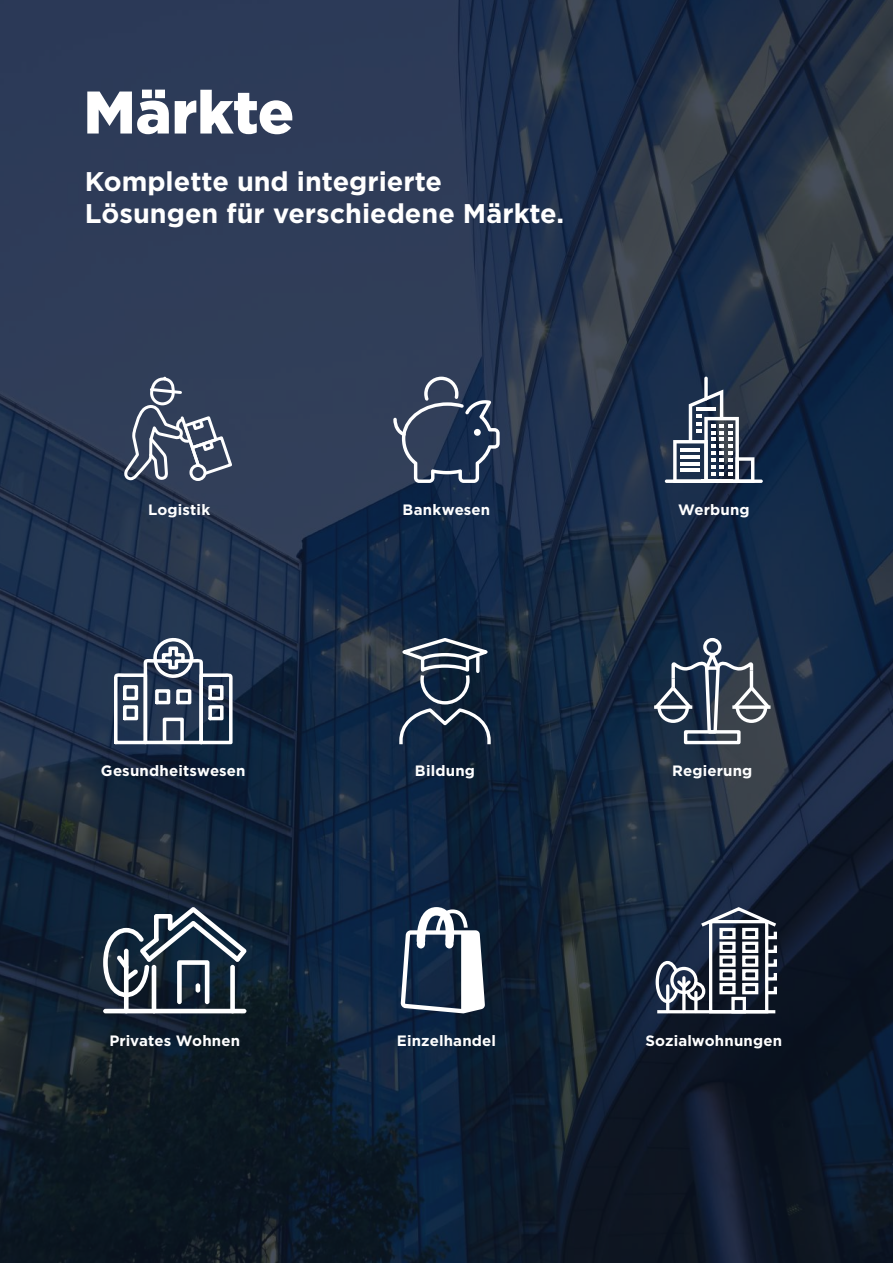
<style>
.page{position:relative;width:893px;height:1263px;background:#fff}
.page>*{position:absolute;margin:0;border:0;box-sizing:border-box;transform-origin:0 0}
.t1{font:900 60px "Gotham";color:#fff}
.t2{font:700 27px/31.5px "Gotham";color:#fff}
.t3{font:700 15px "Gotham";letter-spacing:.01em;color:#fff}
</style>
<div class="page">
<img style="left:0;top:0;width:893px;height:1263px">
<svg style="left:124px;top:377px;width:108px;height:104px"></svg>
<svg style="left:393px;top:377px;width:107px;height:106px"></svg>
<div style="left:474px;top:429px;width:7px;height:7px;background:#fff;border-radius:50%"></div>
<svg style="left:113px;top:636px;width:120px;height:109px"></svg>
<div style="left:684px;top:730px;width:57px;height:14px;border:3px solid #fff"></div>
<svg style="left:654px;top:646px;width:116px;height:89px"></svg>
<div style="left:703px;top:638px;width:18px;height:18px;border:3px solid #fff;border-radius:50%"></div>
<svg style="left:401px;top:907px;width:84px;height:106px"></svg>
<svg style="left:399px;top:638px;width:92px;height:106px"></svg>
<svg style="left:704px;top:377px;width:4px;height:23px"></svg>
<svg style="left:673px;top:389px;width:81px;height:90px"></svg>
<svg style="left:665px;top:479px;width:98px;height:4px"></svg>
<div style="left:731px;top:997px;width:15px;height:16px;border:3px solid #fff"></div>
<hr style="left:657px;top:1010px;width:118px;height:3px;background:#fff">
<hr style="left:666px;top:986px;width:3px;height:25px;background:#fff">
<svg style="left:682px;top:1005px;width:4px;height:6px"></svg>
<hr style="left:694px;top:992px;width:3px;height:19px;background:#fff">
<svg style="left:656px;top:907px;width:121px;height:98px"></svg>
<hr style="left:103px;top:1009px;width:143px;height:4px;background:#fff;border-radius:2px">
<div style="left:230px;top:965px;width:5px;height:48px;background:#fff;border-radius:2px"></div>
<hr style="left:152px;top:965px;width:4px;height:48px;background:#fff;border-radius:2px">
<div style="left:124px;top:949px;width:5px;height:64px;background:#fff;border-radius:2px"></div>
<svg style="left:103px;top:907px;width:143px;height:97px"></svg>
<h1 class="t1" style="left:84px;top:78px;width:212px">Märkte</h1>
<h2 class="t2" style="left:85px;top:165px;width:481px">Komplette und integrierte<br>Lösungen für verschiedene Märkte.</h2>
<p class="t3" style="left:148px;top:501px;width:64px">Logistik</p>
<p class="t3" style="left:403px;top:501px;width:89px">Bankwesen</p>
<p class="t3" style="left:678px;top:501px;width:73px">Werbung</p>
<p class="t3" style="left:101px;top:762px;width:146px">Gesundheitswesen</p>
<p class="t3" style="left:109px;top:1031px;width:132px">Privates Wohnen</p>
<p class="t3" style="left:415px;top:762px;width:62px">Bildung</p>
<p class="t3" style="left:397px;top:1031px;width:101px">Einzelhandel</p>
<p class="t3" style="left:672px;top:762px;width:82px">Regierung</p>
<p class="t3" style="left:645px;top:1031px;width:138px">Sozialwohnungen</p>
</div>
